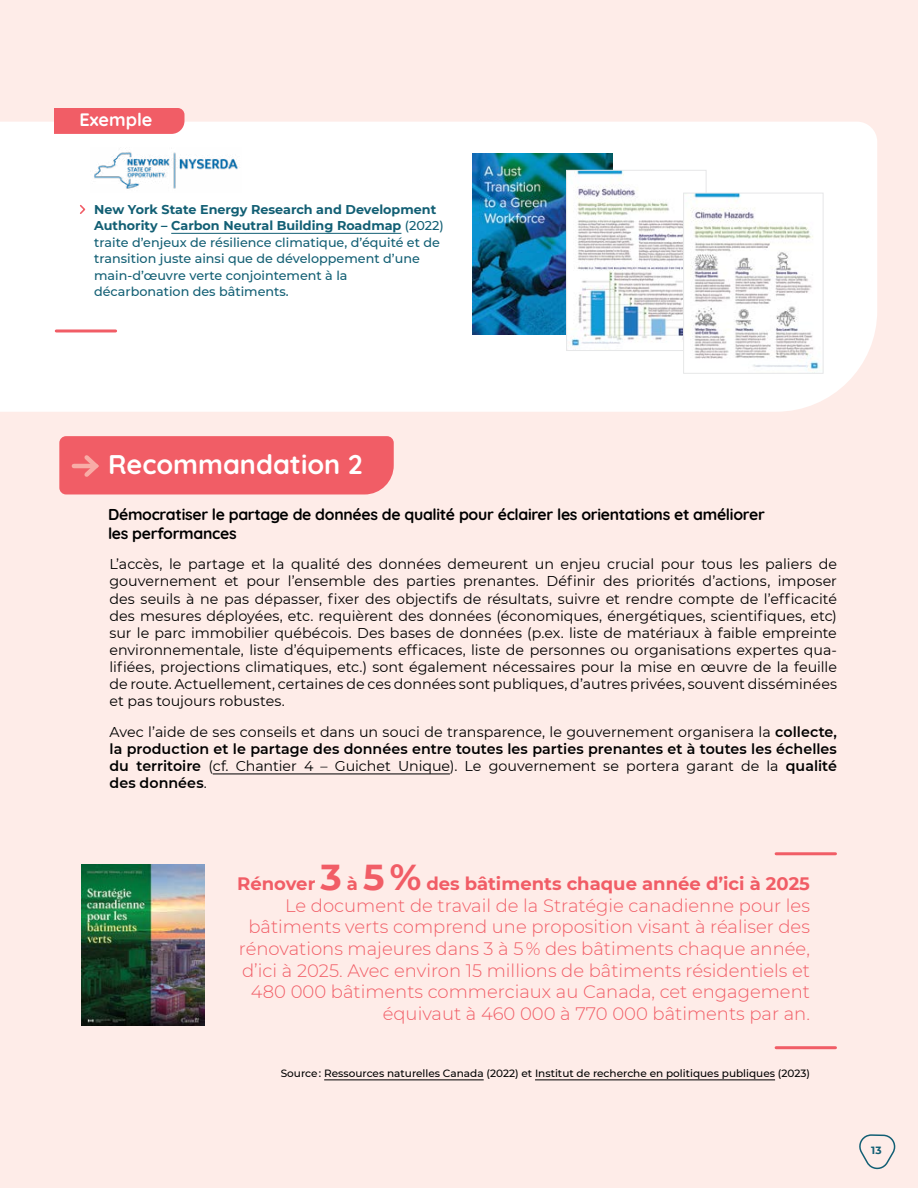
<style>
.page{position:relative;width:918px;height:1188px;background:#feece8}
.page>*{position:absolute;margin:0;border:0;box-sizing:border-box;transform-origin:0 0}
.t1{font:700 27px "Quicksand";color:#fff}
.chiffre_cles{font:300 18px/21.6px "Montserrat";color:#f15d66;text-align:right}
.chiffre_cles-2{font:700 18px "Montserrat";color:#f15d66}
.t2{font:700 18px "Quicksand";color:#fff}
.ss-titre3_recomm{font:700 15.75px/18.9px "Quicksand";letter-spacing:-.02em;color:#000}
.txt_courant{font:14.25px/17.1px "Montserrat";color:#000}
.t3{font:500 12.75px/16.5px "Montserrat";color:#125f74}
.t4{font:500 10.5px "Montserrat";color:#000}
.t5{font:700 10.5px "Montserrat";color:#125f74}
.s1{font-weight:700}
.s2{font-weight:600}
.s3{font-size:36px}
</style>
<div class="page">
<hr style="left:213px;top:774px;width:237px;height:1px;background:#000">
<div style="left:59px;top:436px;width:335px;height:58px;background:#f15d66"></div>
<svg style="left:859px;top:1134px;width:36px;height:36px"></svg>
<div style="left:0;top:122px;width:877px;height:290px;background:#fff"></div>
<div style="left:54px;top:108px;width:130px;height:26px;background:#f15d66"></div>
<hr style="left:171px;top:233px;width:230px;height:1px;background:#125f74">
<svg style="left:78px;top:203px;width:9px;height:13px"></svg>
<img style="left:91px;top:148px;width:151px;height:45px">
<img style="left:472px;top:153px;width:141px;height:182px">
<img style="left:568px;top:172px;width:136px;height:177px">
<div style="left:566px;top:170px;width:140px;height:181px;border:1px solid #e6e7e8"></div>
<img style="left:685px;top:195px;width:137px;height:177px">
<div style="left:683px;top:193px;width:141px;height:181px;border:1px solid #e6e7e8"></div>
<hr style="left:56px;top:329px;width:60px;height:3px;background:#f15d66">
<hr style="left:776px;top:1046px;width:60px;height:3px;background:#f15d66">
<hr style="left:776px;top:852px;width:60px;height:3px;background:#f15d66">
<img style="left:81px;top:865px;width:124px;height:161px">
<hr style="left:324px;top:1080px;width:160px;height:1px;background:#000">
<hr style="left:535px;top:1080px;width:240px;height:1px;background:#000">
<p class="t2" style="left:80px;top:106px;width:74px">Exemple</p>
<p class="t3" style="left:94px;top:201px;width:351px"><span class="s1">New York State Energy Research and Development Authority – Carbon Neutral Building Roadmap</span> (2022) traite d’enjeux de résilience climatique, d’équité et de transition juste ainsi que de développement d’une main-d’œuvre verte conjointement à la décarbonation des bâtiments.</p>
<p class="t1" style="left:108px;top:443px;width:257px">Recommandation 2</p>
<p class="ss-titre3_recomm" style="left:108px;top:503px;width:658px">Démocratiser le partage de données de qualité pour éclairer les orientations et améliorer les performances</p>
<p class="txt_courant" style="left:110px;top:555px;width:729px">L’accès, le partage et la qualité des données demeurent un enjeu crucial pour tous les paliers de gouvernement et pour l’ensemble des parties prenantes. Définir des priorités d’actions, imposer des seuils à ne pas dépasser, fixer des objectifs de résultats, suivre et rendre compte de l’efficacité des mesures déployées, etc. requièrent des données (économiques, énergétiques, scientifiques, etc) sur le parc immobilier québécois. Des bases de données (p.ex. liste de matériaux à faible empreinte environnementale, liste d’équipements efficaces, liste de personnes ou organisations expertes qua&shy;lifiées, projections climatiques, etc.) sont également nécessaires pour la mise en œuvre de la feuille de route. Actuellement, certaines de ces données sont publiques, d’autres privées, souvent disséminées et pas toujours robustes.</p>
<p class="txt_courant" style="left:110px;top:723px;width:729px;text-align:justify">Avec l’aide de ses conseils et dans un souci de transparence, le gouvernement organisera la <span class="s2">collecte, la production et le partage des données entre toutes les parties prenantes et à toutes les échelles du territoire</span> (cf. Chantier 4 – Guichet Unique). Le gouvernement se portera garant de la <span class="s2">qualité des données</span>.</p>
<p class="chiffre_cles-2" style="left:237px;top:871px;width:574px">Rénover <span class="s3">3</span> à <span class="s3">5 %</span> des bâtiments chaque année d’ici à 2025</p>
<p class="chiffre_cles" style="left:239px;top:894px;width:573px">Le document de travail de la Stratégie canadienne pour les bâtiments verts comprend une proposition visant à réaliser des rénovations majeures dans 3 à 5 % des bâtiments chaque année, d’ici à 2025. Avec environ 15 millions de bâtiments résidentiels et 480 000 bâtiments commerciaux au Canada, cet engagement équivaut à 460 000 à 770 000 bâtiments par an.</p>
<p class="t4" style="left:281px;top:1066px;width:531px">Source : Ressources naturelles Canada (2022) et Institut de recherche en politiques publiques (2023)</p>
<p class="t5" style="left:871px;top:1143px;width:12px">13</p>
</div>
